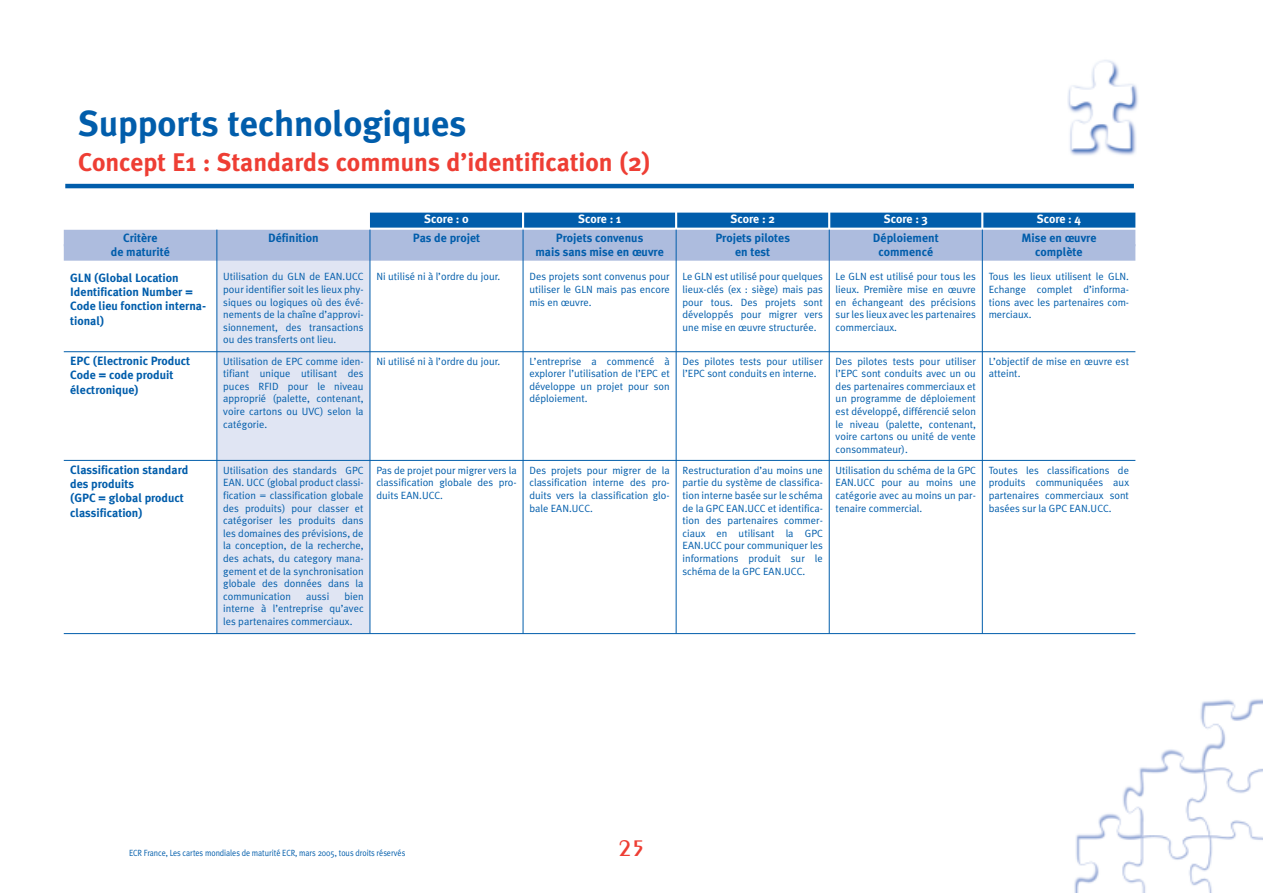
<style>
.page{position:relative;width:1263px;height:893px;background:#fff}
.page>*{position:absolute;margin:0;border:0;box-sizing:border-box;transform-origin:0 0}
.t1{font:700 36px "Meta Plus";color:#015dab}
.t2{font:700 25.5px "Meta Plus";color:#ee3e34}
.t3{font:600 24px "Peignot";color:#ee3e34}
.t4{font:700 12px/14.4px "Meta Plus";color:#015dab}
.t5{font:700 12px "Meta Plus";color:#fff}
.t6{font:10.5px/12.6px "Meta Plus Normal";color:#015dab;text-align:justify}
.t7{font:9px "Meta Plus Normal";letter-spacing:-.005em;color:#015dab;scale:.9 1}
</style>
<div class="page">
<div style="left:217px;top:259px;width:153px;height:375px;background:#e0e5f3"></div>
<img style="left:1074px;top:699px;width:189px;height:194px">
<img style="left:1017px;top:60px;width:121px;height:129px">
<hr style="left:65px;top:184px;width:1069px;height:4px;background:#015dab">
<hr style="left:64px;top:351px;width:1071px;height:1px;background:#015dab">
<hr style="left:64px;top:460px;width:1071px;height:1px;background:#015dab">
<div style="left:370px;top:213px;width:765px;height:15px;background:#015dab"></div>
<div style="left:64px;top:230px;width:1071px;height:16px;background:#adbcde"></div>
<div style="left:64px;top:244px;width:1071px;height:17px;background:#adbcde"></div>
<hr style="left:216px;top:230px;width:1px;height:404px;background:#015dab">
<hr style="left:370px;top:230px;width:1px;height:404px;background:#015dab">
<hr style="left:523px;top:230px;width:1px;height:403px;background:#015dab">
<svg style="left:522px;top:213px;width:2px;height:15px"></svg>
<svg style="left:675px;top:213px;width:2px;height:15px"></svg>
<svg style="left:828px;top:212px;width:2px;height:16px"></svg>
<svg style="left:981px;top:212px;width:2px;height:16px"></svg>
<hr style="left:676px;top:230px;width:1px;height:403px;background:#015dab">
<hr style="left:829px;top:230px;width:1px;height:403px;background:#015dab">
<hr style="left:982px;top:230px;width:1px;height:404px;background:#015dab">
<hr style="left:64px;top:633px;width:1071px;height:1px;background:#015dab">
<h1 class="t1" style="left:78px;top:103px;width:390px">Supports technologiques</h1>
<h2 class="t2" style="left:78px;top:147px;width:574px">Concept E1 : Standards communs d’identification (2)</h2>
<p class="t5" style="left:424px;top:212px;width:46px">Score : 0</p>
<p class="t5" style="left:578px;top:212px;width:44px">Score : 1</p>
<p class="t5" style="left:730px;top:212px;width:46px">Score : 2</p>
<p class="t5" style="left:884px;top:212px;width:45px">Score : 3</p>
<p class="t5" style="left:1037px;top:212px;width:46px">Score : 4</p>
<p class="t4" style="left:123px;top:231px;width:36px">Critère</p>
<p class="t4" style="left:268px;top:231px;width:52px">Définition</p>
<p class="t4" style="left:413px;top:231px;width:69px">Pas de projet</p>
<p class="t4" style="left:556px;top:231px;width:89px">Projets convenus</p>
<p class="t4" style="left:715px;top:231px;width:76px">Projets pilotes</p>
<p class="t4" style="left:873px;top:231px;width:67px">Déploiement</p>
<p class="t4" style="left:1021px;top:231px;width:77px">Mise en œuvre</p>
<p class="t4" style="left:111px;top:245px;width:61px">de maturité</p>
<p class="t4" style="left:535px;top:245px;width:130px">mais sans mise en œuvre</p>
<p class="t4" style="left:735px;top:245px;width:37px">en test</p>
<p class="t4" style="left:878px;top:245px;width:56px">commencé</p>
<p class="t4" style="left:1035px;top:245px;width:49px">complète</p>
<p class="t6" style="left:223px;top:270px;width:142px">Utilisation du GLN de EAN.UCC pour identifier soit les lieux phy&shy;siques ou logiques où des évé&shy;nements de la chaîne d’approvi&shy;sionnement, des transactions ou des transferts ont lieu.</p>
<p class="t6" style="left:223px;top:355px;width:142px">Utilisation de EPC comme iden&shy;tifiant unique utilisant des puces RFID pour le niveau approprié (palette, contenant, voire cartons ou UVC) selon la catégorie.</p>
<p class="t6" style="left:223px;top:464px;width:142px">Utilisation des standards GPC EAN. UCC (global product classi&shy;fication = classification globale des produits) pour classer et catégoriser les produits dans les domaines des prévisions, de la conception, de la recherche, des achats, du category mana&shy;gement et de la synchronisation globale des données dans la communication</p>
<p class="t4" style="left:70px;top:270px;width:138px">GLN (Global Location<br>Identification Number =<br>Code lieu fonction interna&shy;tional)</p>
<p class="t4" style="left:70px;top:353px;width:122px">EPC (Electronic Product<br>Code = code produit électronique)</p>
<p class="t6" style="left:376px;top:270px;width:125px">Ni utilisé ni à l’ordre du jour.</p>
<p class="t6" style="left:682px;top:270px;width:142px">Le GLN est utilisé pour quelques lieux-clés (ex : siège) mais pas pour tous. Des projets sont développés pour migrer vers une mise en œuvre structurée.</p>
<p class="t6" style="left:682px;top:355px;width:142px">Des pilotes tests pour utiliser l’EPC sont conduits en interne.</p>
<p class="t6" style="left:836px;top:270px;width:142px">Le GLN est utilisé pour tous les lieux. Première mise en œuvre en échangeant des précisions sur les lieux avec les partenaires commerciaux.</p>
<p class="t6" style="left:836px;top:355px;width:142px">Des pilotes tests pour utiliser l’EPC sont conduits avec un ou des partenaires commerciaux et un programme de déploiement est développé, différencié selon le niveau (palette, contenant, voire cartons ou unité de vente consommateur).</p>
<p class="t6" style="left:836px;top:464px;width:142px">Utilisation du schéma de la GPC EAN.UCC pour au moins une catégorie avec au moins un par&shy;tenaire commercial.</p>
<p class="t6" style="left:989px;top:270px;width:142px">Tous les lieux utilisent le GLN.<br>Echange complet d’informa&shy;tions avec les partenaires com&shy;merciaux.</p>
<p class="t6" style="left:989px;top:355px;width:142px">L’objectif de mise en œuvre est atteint.</p>
<p class="t6" style="left:529px;top:270px;width:142px">Des projets sont convenus pour utiliser le GLN mais pas encore mis en œuvre.</p>
<p class="t6" style="left:376px;top:355px;width:125px">Ni utilisé ni à l’ordre du jour.</p>
<p class="t6" style="left:529px;top:355px;width:142px">L’entreprise a commencé à explorer l’utilisation de l’EPC et développe un projet pour son déploiement.</p>
<p class="t4" style="left:70px;top:462px;width:120px">Classification standard des produits<br>(GPC = global product classification)</p>
<p class="t6" style="left:376px;top:464px;width:142px">Pas de projet pour migrer vers la classification globale des pro&shy;duits EAN.UCC.</p>
<p class="t6" style="left:682px;top:464px;width:142px">Restructuration d’au moins une partie du système de classifica&shy;tion interne basée sur le schéma de la GPC EAN.UCC et identifica&shy;tion des partenaires commer&shy;ciaux en utilisant la GPC EAN.UCC pour communiquer les informations produit sur le schéma de la GPC EAN.UCC.</p>
<p class="t6" style="left:529px;top:464px;width:142px">Des projets pour migrer de la classification interne des pro&shy;duits vers la classification glo&shy;bale EAN.UCC.</p>
<p class="t6" style="left:989px;top:464px;width:142px">Toutes les classifications de produits communiquées aux partenaires commerciaux sont basées sur la GPC EAN.UCC.</p>
<p class="t6" style="left:223px;top:590px;width:142px;text-indent:121px">bien interne à l’entreprise qu’avec les partenaires commerciaux.</p>
<p class="t6" style="left:306px;top:590px;width:25px">aussi</p>
<p class="t7" style="left:129px;top:847px;width:308px">ECR France, Les cartes mondiales de maturité ECR, mars 2005, tous droits réservés</p>
<h3 class="t3" style="left:618px;top:839px;width:28px">25</h3>
</div>
